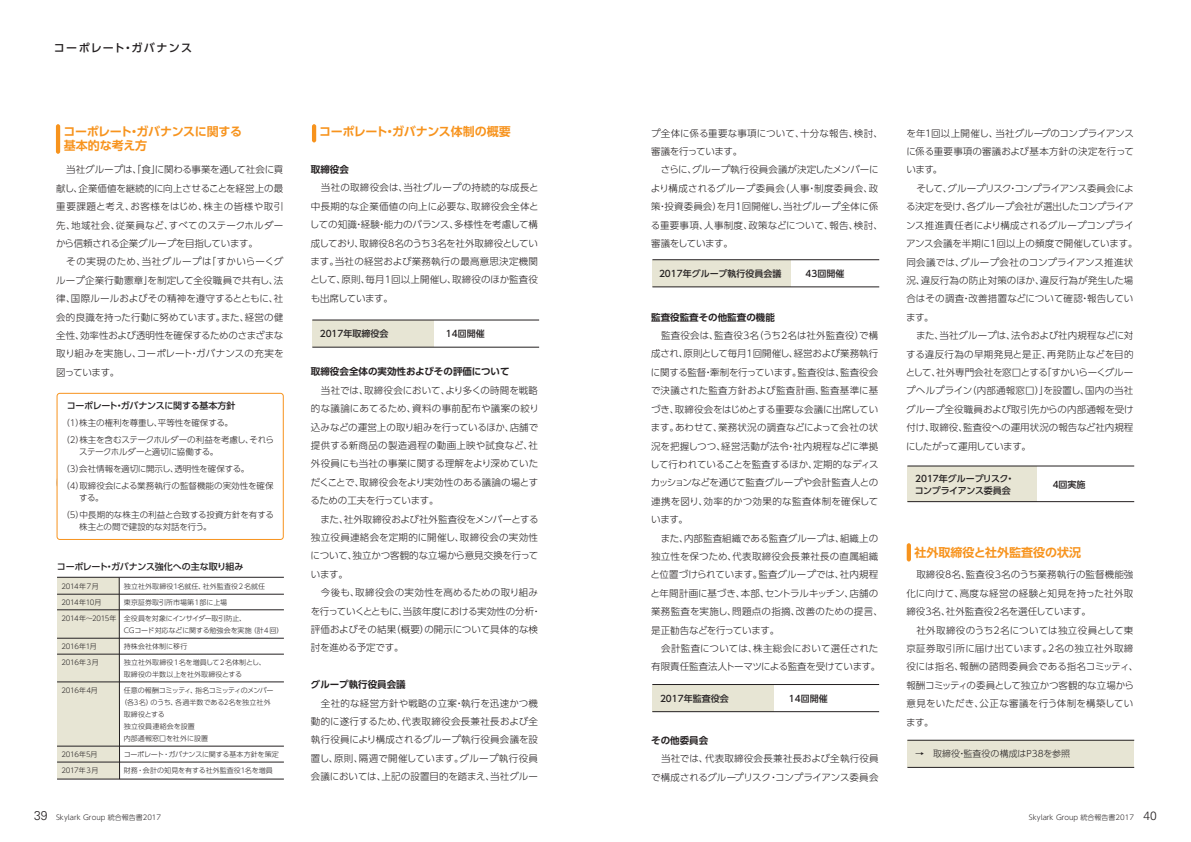
<style>
.page{position:relative;width:1191px;height:842px;background:#fff}
.page>*{position:absolute;margin:0;border:0;box-sizing:border-box;transform-origin:0 0}
.t1{font:700 12px/14px "UD Shin Go Pro De";letter-spacing:-.015em;color:#f7931d}
.t2{font:500 11px "UD Shin Go Pro";letter-spacing:.11em;color:#231f20}
.t3{font:300 9.5px/18.4px "UD Shin Go Pro";color:#231f20;text-align:justify}
.t4{font:300 9.5px/18.4px "UD Shin Go Pro";letter-spacing:.02em;color:#231f20}
.t5{font:700 9.5px "UD Shin Go Pro De";color:#231f20}
.t6{font:9.5px "UD Shin Go Pro";color:#231f20}
.t7{font:500 9px "UD Shin Go Pro";color:#231f20}
.t8{font:500 9px/12px "UD Shin Go Pro";letter-spacing:-.02em;color:#231f20}
.t9{font:500 9px "UD Shin Go Pro";letter-spacing:-.03em;color:#231f20}
.t10{font:300 9px "UD Shin Go Pro";color:#231f20}
.t11{font:300 8.5px/17px "UD Shin Go Pro";color:#231f20}
.t12{font:300 8.5px/17px "UD Shin Go Pro";letter-spacing:-.02em;color:#231f20}
.t13{font:300 7px/12px "UD Shin Go Pro";letter-spacing:-.01em;color:#231f20}
.t14{font:300 7px "UD Shin Go Pro";letter-spacing:-.05em;color:#231f20}
.t15{font:300 7px "UD Shin Go Pro";letter-spacing:-.065em;color:#231f20}
.t16{font:300 7px "UD Shin Go Pro";letter-spacing:.015em;color:#231f20}
.t17{font:300 7px "UD Shin Go Pro";letter-spacing:-.055em;color:#231f20}
.s1{font-family:"Univers LT Std";font-size:12.8px}
.s2{font-family:"Univers LT Std";font-size:12px}
</style>
<div class="page">
<div style="left:57px;top:577px;width:62px;height:202px;background:#e7e5d4"></div>
<hr style="left:57px;top:779px;width:227px;height:1px;background:#231f20">
<hr style="left:57px;top:577px;width:227px;height:1px;background:#231f20">
<hr style="left:57px;top:762px;width:227px;height:1px;background:#231f20">
<hr style="left:57px;top:746px;width:227px;height:1px;background:#231f20">
<hr style="left:57px;top:682px;width:227px;height:1px;background:#231f20">
<hr style="left:57px;top:654px;width:227px;height:1px;background:#231f20">
<hr style="left:57px;top:638px;width:227px;height:1px;background:#231f20">
<hr style="left:57px;top:610px;width:227px;height:1px;background:#231f20">
<hr style="left:57px;top:594px;width:227px;height:1px;background:#231f20">
<svg style="left:119px;top:577px;width:1px;height:203px"></svg>
<div style="left:57px;top:393px;width:226px;height:147px;border:1px solid #f7931d;border-radius:3px"></div>
<div style="left:312px;top:320px;width:122px;height:27px;background:#e7e5d4"></div>
<hr style="left:312px;top:320px;width:227px;height:1px;background:#231f20">
<hr style="left:312px;top:347px;width:227px;height:1px;background:#231f20">
<div style="left:652px;top:685px;width:122px;height:27px;background:#e7e5d4"></div>
<hr style="left:652px;top:684px;width:227px;height:1px;background:#231f20">
<hr style="left:652px;top:711px;width:227px;height:1px;background:#231f20">
<div style="left:907px;top:466px;width:130px;height:36px;background:#e7e5d4"></div>
<hr style="left:907px;top:466px;width:227px;height:1px;background:#231f20">
<hr style="left:907px;top:501px;width:227px;height:1px;background:#231f20">
<div style="left:652px;top:260px;width:139px;height:27px;background:#e7e5d4"></div>
<hr style="left:652px;top:260px;width:227px;height:1px;background:#231f20">
<hr style="left:652px;top:287px;width:227px;height:1px;background:#231f20">
<div style="left:907px;top:740px;width:227px;height:27px;background:#e7e5d4"></div>
<hr style="left:907px;top:740px;width:227px;height:1px;background:#231f20">
<hr style="left:907px;top:767px;width:227px;height:1px;background:#231f20">
<hr style="left:56px;top:124px;width:4px;height:30px;background:#f7931d;border-radius:2px">
<hr style="left:312px;top:124px;width:4px;height:18px;background:#f7931d;border-radius:2px">
<div style="left:906px;top:543px;width:5px;height:18px;background:#f7931d;border-radius:2px"></div>
<p class="t2" style="left:54px;top:39px;width:140px">コーポレート・ガバナンス</p>
<p class="t1" style="left:63px;top:125px;width:180px">コーポレート・ガバナンスに関する基本的な考え方</p>
<p class="t1" style="left:319px;top:124px;width:193px">コーポレート・ガバナンス体制の概要</p>
<p class="t3" style="left:56px;top:160px;width:229px;text-indent:10px">当社グループは、「食」に関わる事業を通して社会に貢献し、企業価値を継続的に向上させることを経営上の最重要課題と考え、お客様をはじめ、株主の皆様や取引先、地域社会、従業員など、すべてのステークホルダーから信頼される企業グループを目指しています。</p>
<p class="t3" style="left:56px;top:252px;width:229px;text-indent:10px">その実現のため、当社グループは「すかいらーくグループ企業行動憲章」を制定して全役職員で共有し、法律、国際ルールおよびその精神を遵守するとともに、社会的良識を持った行動に努めています。また、経営の健全性、効率性および透明性を確保するためのさまざまな取り組みを実施し、コーポレート・ガバナンスの充実を図っています。</p>
<p class="t9" style="left:67px;top:398px;width:170px">コーポレート・ガバナンスに関する基本方針</p>
<p class="t12" style="left:62px;top:414px;width:214px">（１）株主の権利を尊重し、平等性を確保する。<br>（２）株主を含むステークホルダーの利益を考慮し、それら</p>
<p class="t11" style="left:62px;top:443px;width:213px;text-indent:17px">ステークホルダーと適切に協働する。<br>（３）会社情報を適切に開示し、透明性を確保する。<br>（４）取締役会による業務執行の監督機能の実効性を確保</p>
<p class="t11" style="left:62px;top:489px;width:214px;text-indent:18px">する。<br>（５）中長期的な株主の利益と合致する投資方針を有する</p>
<p class="t11" style="left:79px;top:518px;width:134px">株主との間で建設的な対話を行う。</p>
<p class="t6" style="left:56px;top:475px;width:27px">ほしゃ</p>
<p class="t8" style="left:57px;top:560px;width:188px">コーポレート・ガバナンス強化への主な取り組み</p>
<p class="t15" style="left:61px;top:580px;width:39px">2014年７月</p>
<p class="t13" style="left:124px;top:580px;width:143px">独立社外取締役1名就任、社外監査役２名就任</p>
<p class="t14" style="left:61px;top:596px;width:42px">2014年10月</p>
<p class="t13" style="left:124px;top:596px;width:105px">東京証券取引所市場第１部に上場</p>
<p class="t13" style="left:124px;top:612px;width:161px;text-indent:-62px">2014年～2015年 全役員を対象にインサイダー取引防止、<br>CGコード対応などに関する勉強会を実施（計４回）</p>
<p class="t14" style="left:61px;top:640px;width:37px">2016年1月</p>
<p class="t16" style="left:124px;top:640px;width:65px">持株会社体制に移行</p>
<p class="t17" style="left:61px;top:656px;width:39px">2016年３月</p>
<p class="t13" style="left:124px;top:656px;width:144px">独立社外取締役１名を増員して２名体制とし、取締役の半数以上を社外取締役とする</p>
<p class="t13" style="left:61px;top:684px;width:38px">2016年4月</p>
<p class="t13" style="left:124px;top:684px;width:151px">任意の報酬コミッティ、指名コミッティのメンバー(各3名）のうち、各過半数である2名を独立社外取締役とする<br>独立役員連絡会を設置<br>内部通報窓口を社外に設置</p>
<p class="t13" style="left:61px;top:748px;width:38px">2016年5月</p>
<p class="t13" style="left:124px;top:748px;width:156px">コーポレート・ガバナンスに関する基本方針を策定</p>
<p class="t15" style="left:61px;top:764px;width:38px">2017年３月</p>
<p class="t13" style="left:124px;top:764px;width:151px">財務・会計の知見を有する社外監査役1名を増員</p>
<p class="t5" style="left:311px;top:162px;width:39px">取締役会</p>
<p class="t3" style="left:310px;top:178px;width:230px;text-indent:11px">当社の取締役会は、当社グループの持続的な成長と中長期的な企業価値の向上に必要な、取締役会全体としての知識・経験・能力のバランス、多様性を考慮して構成しており、取締役8名のうち3名を社外取締役としています。当社の経営および業務執行の最高意思決定機関として、原則、毎月1回以上開催し、取締役のほか監査役も出席しています。</p>
<p class="t7" style="left:320px;top:326px;width:166px">2017年取締役会 　　　　　　14回開催</p>
<p class="t5" style="left:311px;top:364px;width:200px">取締役会全体の実効性およびその評価について</p>
<p class="t3" style="left:311px;top:381px;width:230px;text-indent:10px">当社では、取締役会において、より多くの時間を戦略的な議論にあてるため、資料の事前配布や議案の絞り込みなどの運営上の取り組みを行っているほか、店舗で提供する新商品の製造過程の動画上映や試食など、社外役員にも当社の事業に関する理解をより深めていただくことで、取締役会をより実効性のある議論の場とするための工夫を行っています。</p>
<p class="t3" style="left:311px;top:509px;width:229px;text-indent:10px">また、社外取締役および社外監査役をメンバーとする独立役員連絡会を定期的に開催し、取締役会の実効性について、独立かつ客観的な立場から意見交換を行っています。</p>
<p class="t3" style="left:311px;top:583px;width:232px;text-align:left;text-indent:10px">今後も、取締役会の実効性を高めるための取り組みを行っていくとともに、当該年度における実効性の分析・評価およびその結果（概要）の開示について具体的な検討を進める予定です。</p>
<p class="t5" style="left:311px;top:677px;width:96px">グループ執行役員会議</p>
<p class="t3" style="left:311px;top:693px;width:229px;text-indent:10px">全社的な経営方針や戦略の立案・執行を迅速かつ機動的に遂行するため、代表取締役会長兼社長および全執行役員により構成されるグループ執行役員会議を設置し、原則、隔週で開催しています。グループ執行役員会議においては、上記の設置目的を踏まえ、当社グルー</p>
<p class="t3" style="left:651px;top:123px;width:233px">プ全体に係る重要な事項について、十分な報告、検討、審議を行っています。</p>
<p class="t3" style="left:651px;top:160px;width:234px;text-align:left;text-indent:10px">さらに、グループ執行役員会議が決定したメンバーにより構成されるグループ委員会（人事・制度委員会、政策・投資委員会）を月1回開催し、当社グループ全体に係る重要事項、人事制度、政策などについて、報告、検討、審議をしています。</p>
<p class="t7" style="left:659px;top:266px;width:187px">2017年グループ執行役員会議　　 43回開催</p>
<p class="t5" style="left:651px;top:309px;width:135px">監査役監査その他監査の機能　</p>
<p class="t3" style="left:650px;top:326px;width:230px;text-indent:11px">監査役会は、監査役3名（うち2名は社外監査役）で構成され、原則として毎月1回開催し、経営および業務執行に関する監督・牽制を行っています。監査役は、監査役会で決議された監査方針および監査計画、監査基準に基づき、取締役会をはじめとする重要な会議に出席しています。あわせて、業務状況の調査などによって会社の状況を把握しつつ、経営活動が法令・社内規程などに準拠して行われていることを監査するほか、定期的なディスカッションなどを通じて監査グループや会計監査人との連携を図り、効率的かつ効果的な監査体制を確保しています。</p>
<p class="t3" style="left:650px;top:528px;width:234px;text-align:left;text-indent:10px">また、内部監査組織である監査グループは、組織上の独立性を保つため、代表取締役会長兼社長の直属組織と位置づけられています。監査グループでは、社内規程と年間計画に基づき、本部、セントラルキッチン、店舗の業務監査を実施し、問題点の指摘、改善のための提言、是正勧告などを行っています。</p>
<p class="t3" style="left:651px;top:639px;width:231px;text-align:right">会計監査については、株主総会において選任された<br>有限責任監査法人トーマツによる監査を受けています。</p>
<p class="t7" style="left:660px;top:691px;width:169px">2017年監査役会　　　　　　 14回開催</p>
<p class="t5" style="left:651px;top:733px;width:59px">その他委員会</p>
<p class="t3" style="left:651px;top:749px;width:229px;text-align:right">当社では、代表取締役会長兼社長および全執行役員で構成されるグループリスク・コンプライアンス委員会</p>
<p class="t3" style="left:906px;top:124px;width:229px">を年1回以上開催し、当社グループのコンプライアンスに係る重要事項の審議および基本方針の決定を行っています。</p>
<p class="t3" style="left:906px;top:179px;width:233px;text-align:left;text-indent:10px">そして、グループリスク・コンプライアンス委員会による決定を受け、各グループ会社が選出したコンプライアンス推進責任者により構成されるグループコンプライアンス会議を半期に1回以上の頻度で開催しています。同会議では、グループ会社のコンプライアンス推進状況、違反行為の防止対策のほか、違反行為が発生した場合はその調査・改善措置などについて確認・報告しています。</p>
<p class="t3" style="left:905px;top:326px;width:229px;text-indent:10px">また、当社グループは、法令および社内規程などに対する違反行為の早期発見と是正、再発防止などを目的として、社外専門会社を窓口とする「すかいらーくグループヘルプライン（内部通報窓口）」を設置し、国内の当社グループ全役職員および取引先からの内部通報を受け付け、取締役、監査役への運用状況の報告など社内規程にしたがって運用しています。</p>
<p class="t8" style="left:914px;top:472px;width:101px">2017年グループリスク・コンプライアンス委員会</p>
<p class="t7" style="left:1052px;top:477px;width:34px">4回実施</p>
<p class="t1" style="left:914px;top:545px;width:168px">社外取締役と社外監査役の状況</p>
<p class="t3" style="left:906px;top:565px;width:229px;text-indent:10px">取締役8名、監査役3名のうち業務執行の監督機能強化に向けて、高度な経営の経験と知見を持った社外取締役3名、社外監査役2名を選任しています。</p>
<p class="t4" style="left:906px;top:620px;width:234px;text-indent:10px">社外取締役のうち2名については独立役員として東京証券取引所に届け出ています。2名の独立社外取締役には指名、報酬の諮問委員会である指名コミッティ、報酬コミッティの委員として独立かつ客観的な立場から意見をいただき、公正な審議を行う体制を構築しています。</p>
<p class="t10" style="left:915px;top:747px;width:156px">→　取締役・監査役の構成はP38を参照</p>
<p class="t13" style="left:34px;top:811px;width:129px"><span class="s1">39</span> Skylark Group 統合報告書2017</p>
<p class="t13" style="left:1029px;top:811px;width:129px">Skylark Group 統合報告書2017 <span class="s2">40</span></p>
</div>
